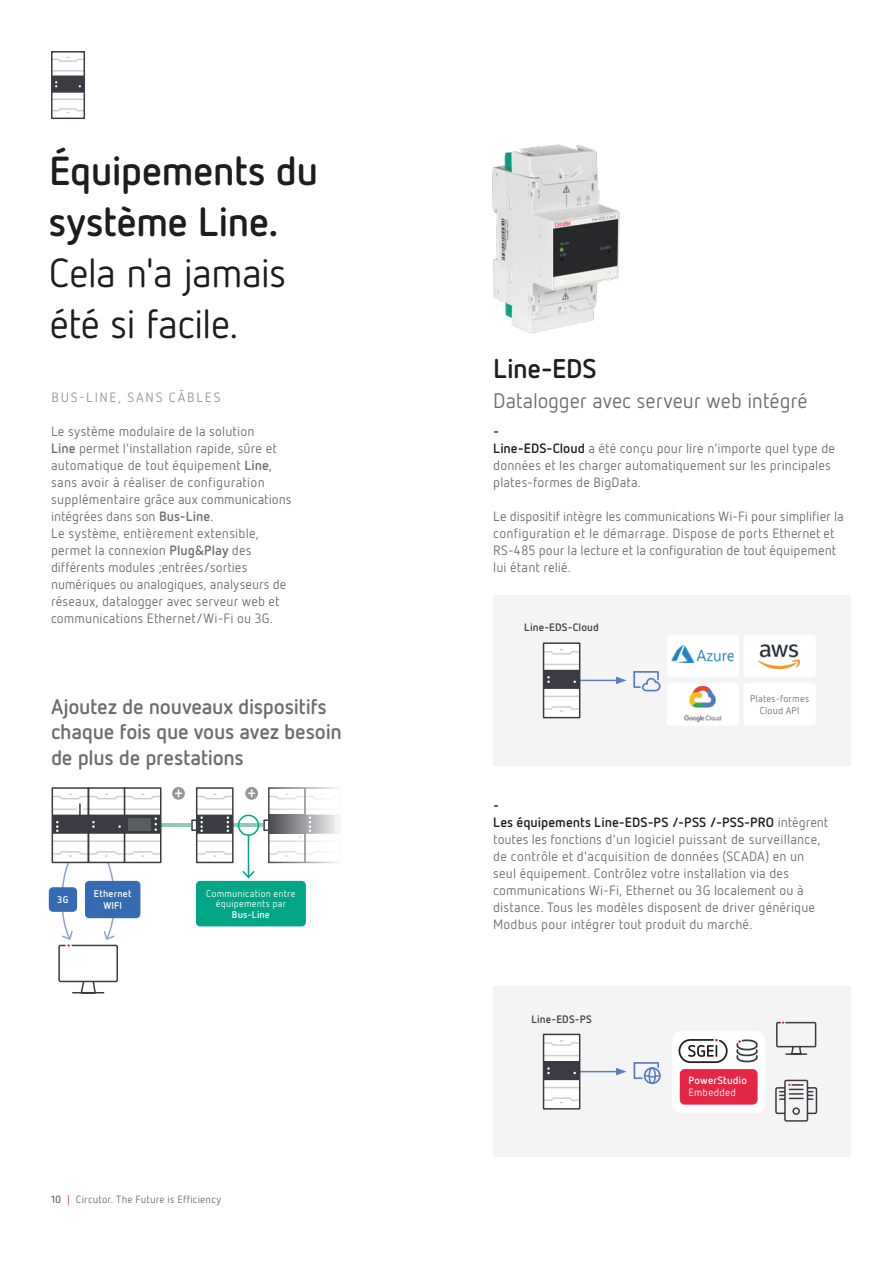
<style>
.page{position:relative;width:893px;height:1263px;background:#fff}
.page>*{position:absolute;margin:0;border:0;box-sizing:border-box;transform-origin:0 0}
.t1{font:700 40.5px/51px "Netto Pro";letter-spacing:-.02em;color:#1d1d1b}
.t2{font:40.5px/51px "Netto Pro";letter-spacing:-.02em;color:#1d1d1b}
.t3{font:700 27px "Netto Pro";letter-spacing:-.015em;color:#1d1d1b}
.t4{font:700 21px/25.5px "Netto Pro";letter-spacing:-.015em;color:#6a6d71}
.t5{font:21px "Netto Pro";letter-spacing:-.005em;color:#6a6d71}
.t6{font:13.5px/17px "Netto Pro";letter-spacing:.01em;color:#6a6d71}
.t7{font:13.5px "Netto Pro";letter-spacing:.135em;color:#94969a}
.t8{font:700 10.8px "Netto Pro";letter-spacing:.01em;color:#3b3c43}
.t9{font:10.5px "Netto Pro";letter-spacing:.025em;color:#6a6d71}
.t10{font:700 10.5px "Netto Pro";letter-spacing:.015em;color:#fff}
.t11{font:10.5px "Netto Pro";letter-spacing:.02em;color:#fff}
.t12{font:9.75px/10.5px "Netto Pro";letter-spacing:.02em;color:#fff;text-align:center}
.t13{font:700 9.75px/12.8px "Netto Pro";letter-spacing:.02em;color:#fff;text-align:center}
.t14{font:9.75px/12px "Netto Pro";letter-spacing:.03em;color:#6a6d71;text-align:center}
.s1{font-weight:700}
.s2{color:#e62645}
.s3{font-weight:700;color:#1d1d1b}
</style>
<div class="page">
<div style="left:493px;top:986px;width:357px;height:171px;background:#f4f4f4"></div>
<div style="left:493px;top:595px;width:357px;height:170px;background:#f4f4f4"></div>
<svg style="left:633px;top:1062px;width:28px;height:23px"></svg>
<div style="left:744px;top:683px;width:72px;height:43px;background:#fff;border-radius:4px"></div>
<img style="left:492px;top:144px;width:128px;height:190px">
<hr style="left:52px;top:99px;width:32px;height:1px;background:#3b3c43">
<hr style="left:52px;top:70px;width:32px;height:2px;background:#3b3c43">
<svg style="left:54px;top:57px;width:28px;height:5px"></svg>
<svg style="left:54px;top:108px;width:28px;height:5px"></svg>
<div style="left:51px;top:51px;width:34px;height:68px;border:2px solid #3b3c43"></div>
<svg style="left:52px;top:76px;width:32px;height:17px"></svg>
<div style="left:744px;top:635px;width:72px;height:42px;background:#fff;border-radius:4px"></div>
<img style="left:758px;top:644px;width:42px;height:25px">
<div style="left:667px;top:635px;width:72px;height:42px;background:#fff;border-radius:4px"></div>
<img style="left:671px;top:645px;width:62px;height:18px">
<div style="left:667px;top:683px;width:72px;height:43px;background:#fff;border-radius:4px"></div>
<img style="left:683px;top:686px;width:39px;height:36px">
<hr style="left:580px;top:680px;width:38px;height:1px;background:#597fc0">
<hr style="left:580px;top:1071px;width:38px;height:1px;background:#597fc0">
<svg style="left:616px;top:1068px;width:11px;height:7px"></svg>
<svg style="left:616px;top:671px;width:45px;height:21px"></svg>
<div style="left:672px;top:1031px;width:93px;height:82px;background:#fff;border-radius:10px"></div>
<div style="left:680px;top:1069px;width:78px;height:36px;background:#e62645;border-radius:5px"></div>
<svg style="left:736px;top:1039px;width:22px;height:24px"></svg>
<svg style="left:776px;top:1021px;width:41px;height:34px"></svg>
<svg style="left:775px;top:1079px;width:43px;height:43px"></svg>
<div style="left:543px;top:642px;width:37px;height:76px;background:#fff;border:2px solid #3b3c43"></div>
<hr style="left:544px;top:696px;width:36px;height:1px;background:#3b3c43">
<hr style="left:544px;top:664px;width:35px;height:1px;background:#3b3c43">
<svg style="left:542px;top:649px;width:39px;height:6px"></svg>
<svg style="left:542px;top:705px;width:39px;height:7px"></svg>
<svg style="left:544px;top:670px;width:36px;height:19px"></svg>
<div style="left:543px;top:1034px;width:37px;height:75px;background:#fff;border:2px solid #3b3c43"></div>
<hr style="left:544px;top:1087px;width:36px;height:1px;background:#3b3c43">
<hr style="left:544px;top:1055px;width:35px;height:1px;background:#3b3c43">
<svg style="left:542px;top:1040px;width:39px;height:6px"></svg>
<svg style="left:542px;top:1097px;width:39px;height:6px"></svg>
<svg style="left:544px;top:1061px;width:36px;height:19px"></svg>
<hr style="left:161px;top:823px;width:30px;height:4px;background:#8bcbb7">
<hr style="left:234px;top:823px;width:29px;height:4px;background:#8bcbb7">
<div style="left:49px;top:887px;width:28px;height:25px;background:#346bb3;border-radius:4px"></div>
<hr style="left:248px;top:835px;width:1px;height:42px;background:#00a685">
<svg style="left:242px;top:869px;width:13px;height:10px"></svg>
<hr style="left:88px;top:840px;width:37px;height:2px;background:#3b3c43">
<div style="left:88px;top:787px;width:37px;height:76px;border:2px solid #3b3c43"></div>
<hr style="left:52px;top:840px;width:36px;height:2px;background:#3b3c43">
<div style="left:52px;top:787px;width:37px;height:76px;border:2px solid #3b3c43"></div>
<hr style="left:197px;top:840px;width:36px;height:2px;background:#3b3c43">
<hr style="left:197px;top:808px;width:36px;height:2px;background:#3b3c43">
<svg style="left:195px;top:794px;width:36px;height:6px"></svg>
<svg style="left:195px;top:850px;width:36px;height:7px"></svg>
<div style="left:196px;top:787px;width:38px;height:76px;border:2px solid #3b3c43"></div>
<svg style="left:197px;top:815px;width:36px;height:19px"></svg>
<div style="left:191px;top:819px;width:6px;height:12px;border:2px solid #3b3c43"></div>
<svg style="left:172px;top:787px;width:13px;height:13px"></svg>
<svg style="left:245px;top:787px;width:13px;height:13px"></svg>
<hr style="left:305px;top:840px;width:36px;height:2px;background:#3b3c43">
<hr style="left:305px;top:808px;width:36px;height:2px;background:#3b3c43">
<div style="left:263px;top:819px;width:7px;height:12px;border:2px solid #3b3c43"></div>
<hr style="left:269px;top:840px;width:36px;height:2px;background:#3b3c43">
<hr style="left:269px;top:808px;width:36px;height:2px;background:#3b3c43">
<svg style="left:271px;top:794px;width:54px;height:6px"></svg>
<svg style="left:271px;top:851px;width:53px;height:6px"></svg>
<div style="left:268px;top:787px;width:38px;height:76px;border:2px solid #3b3c43"></div>
<svg style="left:269px;top:815px;width:30px;height:19px"></svg>
<svg style="left:299px;top:815px;width:40px;height:23px"></svg>
<div style="left:238px;top:815px;width:21px;height:21px;border:2px solid #00a685;border-radius:50%"></div>
<div style="left:124px;top:787px;width:37px;height:76px;background:#fff;border:2px solid #3b3c43"></div>
<hr style="left:125px;top:840px;width:36px;height:2px;background:#3b3c43">
<svg style="left:51px;top:850px;width:111px;height:144px"></svg>
<svg style="left:51px;top:794px;width:111px;height:40px"></svg>
<div style="left:128px;top:818px;width:23px;height:13px;background:#595c61"></div>
<div style="left:196px;top:881px;width:110px;height:45px;background:#00a685;border-radius:4px"></div>
<svg style="left:678px;top:1038px;width:50px;height:25px"></svg>
<h1 class="t1" style="left:49px;top:143px;width:271px">Équipements du système Line.</h1>
<h1 class="t2" style="left:49px;top:245px;width:239px">Cela n'a jamais été si facile.</h1>
<p class="t7" style="left:52px;top:388px;width:171px">BUS-LINE, SANS CÂBLES</p>
<p class="t6" style="left:51px;top:422px;width:242px">Le système modulaire de la solution<br><span class="s1">Line</span> permet l'installation rapide, sûre et automatique de tout équipement <span class="s1">Line</span>, sans avoir à réaliser de configuration supplémentaire grâce aux communications intégrées dans son <span class="s1">Bus-Line</span>.<br>Le système, entièrement extensible, permet la connexion <span class="s1">Plug&amp;Play</span> des différents modules ;entrées/sorties numériques ou analogiques, analyseurs de réseaux, datalogger avec serveur web et communications Ethernet/Wi-Fi ou 3G.</p>
<h3 class="t4" style="left:51px;top:693px;width:292px">Ajoutez de nouveaux dispositifs chaque fois que vous avez besoin de plus de prestations</h3>
<p class="t13" style="left:57px;top:893px;width:13px">3G</p>
<p class="t13" style="left:94px;top:886px;width:39px">Ethernet<br>WIFI</p>
<p class="t12" style="left:206px;top:887px;width:91px">Communication entre équipements par</p>
<p class="t13" style="left:232px;top:907px;width:39px">Bus-Line</p>
<p class="t9" style="left:51px;top:1193px;width:172px"><span class="s1">10</span> <span class="s2">|</span> Circutor. The Future is Efficiency</p>
<h2 class="t3" style="left:493px;top:351px;width:105px">Line-EDS</h2>
<h3 class="t5" style="left:493px;top:387px;width:316px">Datalogger avec serveur web intégré</h3>
<p class="t6" style="left:493px;top:422px;width:343px"><span class="s3">-<br>Line-EDS-Cloud</span> a été conçu pour lire n'importe quel type de données et les charger automatiquement sur les principales plates-formes de BigData.</p>
<p class="t6" style="left:493px;top:507px;width:352px">Le dispositif intègre les communications Wi-Fi pour simplifier la configuration et le démarrage. Dispose de ports Ethernet et RS-485 pour la lecture et la configuration de tout équipement lui étant relié.</p>
<p class="t8" style="left:524px;top:620px;width:76px">Line-EDS-Cloud</p>
<p class="t14" style="left:750px;top:693px;width:61px">Plates-formes<br>Cloud API</p>
<p class="t6" style="left:493px;top:796px;width:336px"><span class="s3">-<br>Les équipements Line-EDS-PS /-PSS /-PSS-PRO</span> intègrent toutes les fonctions d'un logiciel puissant de surveillance, de contrôle et d'acquisition de données (SCADA) en un seul équipement. Contrôlez votre installation via des communications Wi-Fi, Ethernet ou 3G localement ou à distance. Tous les modèles disposent de driver générique Modbus pour intégrer tout produit du marché.</p>
<p class="t8" style="left:531px;top:1012px;width:62px">Line-EDS-PS</p>
<p class="t10" style="left:688px;top:1073px;width:60px">PowerStudio</p>
<p class="t11" style="left:688px;top:1086px;width:49px">Embedded</p>
</div>
